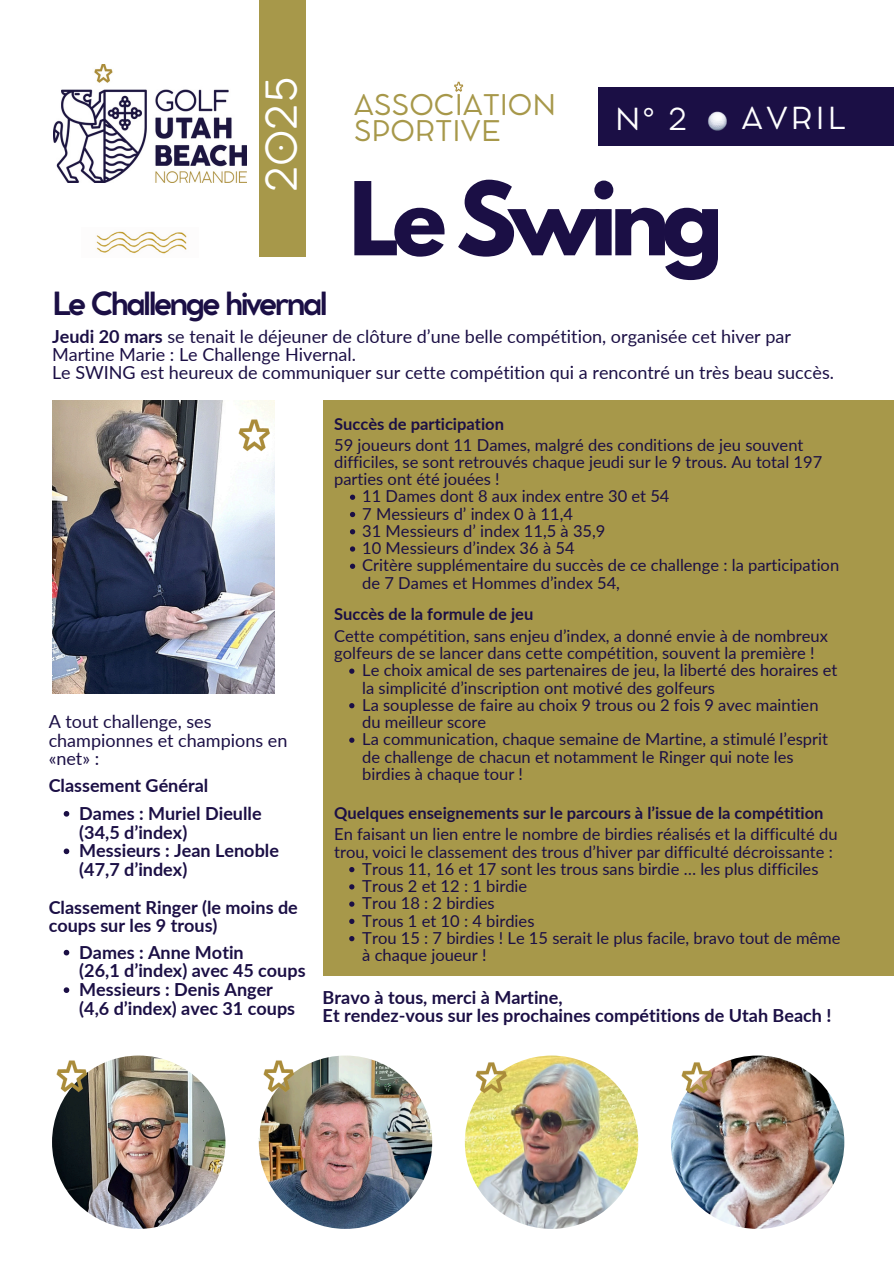
<style>
.page{position:relative;width:894px;height:1264px;background:#fff}
.page>*{position:absolute;margin:0;border:0;box-sizing:border-box;transform-origin:0 0}
.t1{font:700 90px "League Spartan";letter-spacing:-.085em;color:#1b0f45}
.t2{font:42px "Cocomat Pro";color:#fff}
.t3{font:700 31.5px "Cocomat Pro";letter-spacing:-.085em;color:#1b0f45}
.t4{font:30px "Cocomat Pro";letter-spacing:.1em;color:#fff}
.t5{font:28.2px/25.7px "Cocomat Pro";color:#a7984a}
.t6{font:700 18px/18.8px "Lato";color:#1b0f45}
.t7{font:18px/18.8px "Lato";color:#1b0f45}
.t8{font:700 18px "Cocomat Pro";color:#110a33}
.t9{font:16.5px/17.2px "Lato";color:#1b0f45}
.t10{font:700 16.5px "Lato";color:#1b0f45}
.s1{font-weight:700}
</style>
<div class="page">
<img style="left:53px;top:65px;width:194px;height:117px">
<div style="left:259px;top:0;width:47px;height:257px;background:#a7984a"></div>
<img style="left:96px;top:231px;width:91px;height:23px">
<svg style="left:454px;top:81px;width:10px;height:11px"></svg>
<div style="left:598px;top:87px;width:295px;height:59px;background:#1b0f45"></div>
<img style="left:52px;top:401px;width:223px;height:292px">
<div style="left:322px;top:400px;width:571px;height:575px;background:#a7984a"></div>
<img style="left:52px;top:1055px;width:173px;height:173px;border-radius:50%">
<img style="left:464px;top:1055px;width:174px;height:173px;border-radius:50%">
<img style="left:259px;top:1055px;width:173px;height:173px;border-radius:50%">
<img style="left:670px;top:1055px;width:174px;height:173px;border-radius:50%">
<img style="left:708px;top:111px;width:19px;height:20px">
<img style="left:236px;top:414px;width:39px;height:43px">
<svg style="left:350px;top:494px;width:5px;height:6px"></svg>
<svg style="left:350px;top:512px;width:5px;height:5px"></svg>
<svg style="left:350px;top:529px;width:5px;height:5px"></svg>
<svg style="left:350px;top:546px;width:5px;height:5px"></svg>
<svg style="left:350px;top:563px;width:5px;height:6px"></svg>
<svg style="left:349px;top:668px;width:5px;height:5px"></svg>
<svg style="left:349px;top:703px;width:5px;height:5px"></svg>
<svg style="left:349px;top:737px;width:5px;height:5px"></svg>
<svg style="left:349px;top:867px;width:5px;height:5px"></svg>
<svg style="left:349px;top:884px;width:5px;height:5px"></svg>
<svg style="left:349px;top:901px;width:5px;height:5px"></svg>
<svg style="left:349px;top:918px;width:5px;height:6px"></svg>
<svg style="left:349px;top:936px;width:5px;height:5px"></svg>
<svg style="left:64px;top:811px;width:5px;height:5px"></svg>
<svg style="left:64px;top:848px;width:5px;height:6px"></svg>
<svg style="left:64px;top:949px;width:5px;height:6px"></svg>
<svg style="left:64px;top:987px;width:5px;height:5px"></svg>
<img style="left:56px;top:1060px;width:37px;height:38px">
<img style="left:263px;top:1060px;width:37px;height:38px">
<img style="left:475px;top:1062px;width:37px;height:37px">
<img style="left:681px;top:1062px;width:36px;height:37px">
<h3 class="t2" style="left:265px;top:192px;width:117px;rotate:-90deg">2025</h3>
<h2 class="t5" style="left:353px;top:94px;width:204px">ASSOCIATION<br>SPORTIVE</h2>
<h1 class="t4" style="left:615px;top:108px;width:74px">N° 2</h1>
<p class="t1" style="left:349px;top:174px;width:376px">Le Swing</p>
<p class="t4" style="left:741px;top:106px;width:105px">AVRIL</p>
<h4 class="t3" style="left:52px;top:292px;width:277px">Le Challenge hivernal</h4>
<p class="t7" style="left:52px;top:327px;width:740px;line-height:18px"><span class="s1">Jeudi 20 mars</span> se tenait le déjeuner de clôture d’une belle compétition, organisée cet hiver par<br>Martine Marie : Le Challenge Hivernal.</p>
<p class="t7" style="left:52px;top:363px;width:783px">Le SWING est heureux de communiquer sur cette compétition qui a rencontré un très beau succès.</p>
<p class="t10" style="left:334px;top:414px;width:171px">Succès de participation</p>
<p class="t9" style="left:334px;top:435px;width:489px">59 joueurs dont 11 Dames, malgré des conditions de jeu souvent difficiles, se sont retrouvés chaque jeudi sur le 9 trous. Au total 197 parties ont été jouées !</p>
<p class="t9" style="left:362px;top:487px;width:309px">11 Dames dont 8 aux index entre 30 et 54</p>
<h6 class="t9" style="left:362px;top:504px;width:212px">7 Messieurs d’ index 0 à 11,4</h6>
<p class="t9" style="left:362px;top:522px;width:245px">31 Messieurs d’ index 11,5 à 35,9</p>
<p class="t9" style="left:362px;top:539px;width:214px">10 Messieurs d’index 36 à 54</p>
<h6 class="t9" style="left:362px;top:556px;width:478px">Critère supplémentaire du succès de ce challenge : la participation de 7 Dames et Hommes d’index 54,</h6>
<p class="t10" style="left:334px;top:604px;width:201px">Succès de la formule de jeu</p>
<h6 class="t9" style="left:334px;top:627px;width:495px">Cette compétition, sans enjeu d’index, a donné envie à de nombreux golfeurs de se lancer dans cette compétition, souvent la première !</h6>
<p class="t9" style="left:362px;top:661px;width:476px">Le choix amical de ses partenaires de jeu, la liberté des horaires et la simplicité d’inscription ont motivé des golfeurs</p>
<p class="t9" style="left:362px;top:696px;width:457px">La souplesse de faire au choix 9 trous ou 2 fois 9 avec maintien du meilleur score</p>
<h6 class="t9" style="left:362px;top:730px;width:467px">La communication, chaque semaine de Martine, a stimulé l’esprit de challenge de chacun et notamment le Ringer qui note les birdies à chaque tour !</h6>
<p class="t10" style="left:334px;top:802px;width:491px">Quelques enseignements sur le parcours à l’issue de la compétition</p>
<p class="t9" style="left:334px;top:825px;width:504px">En faisant un lien entre le nombre de birdies réalisés et la difficulté du trou, voici le classement des trous d’hiver par difficulté décroissante :</p>
<p class="t9" style="left:362px;top:859px;width:457px">Trous 11, 16 et 17 sont les trous sans birdie … les plus difficiles</p>
<p class="t9" style="left:362px;top:877px;width:166px">Trous 2 et 12 : 1 birdie</p>
<p class="t9" style="left:362px;top:894px;width:134px">Trou 18 : 2 birdies</p>
<p class="t9" style="left:362px;top:911px;width:174px">Trous 1 et 10 : 4 birdies</p>
<h6 class="t9" style="left:362px;top:928px;width:479px">Trou 15 : 7 birdies ! Le 15 serait le plus facile, bravo tout de même à chaque joueur !</h6>
<p class="t7" style="left:49px;top:711px;width:240px">A tout challenge, ses championnes et champions en «net» :</p>
<p class="t6" style="left:49px;top:775px;width:161px">Classement Général</p>
<p class="t6" style="left:79px;top:803px;width:184px">Dames : Muriel Dieulle (34,5 d’index)</p>
<p class="t6" style="left:79px;top:841px;width:201px">Messieurs : Jean Lenoble (47,7 d’index)</p>
<h6 class="t6" style="left:49px;top:897px;width:250px">Classement Ringer (le moins de coups sur les 9 trous)</h6>
<p class="t6" style="left:79px;top:942px;width:166px">Dames : Anne Motin</p>
<p class="t6" style="left:79px;top:961px;width:228px">(26,1 d’index) avec 45 coups</p>
<p class="t6" style="left:79px;top:979px;width:217px">Messieurs : Denis Anger (4,6 d’index) avec 31 coups</p>
<p class="t6" style="left:322px;top:988px;width:510px;line-height:18px">Bravo à tous, merci à Martine,<br>Et rendez-vous sur les prochaines compétitions de Utah Beach !</p>
<p class="t8" style="left:430px;top:821px;width:182px">Jean-Baptiste Hardy</p>
<p class="t8" style="left:369px;top:948px;width:180px">Jean-Marie Lebourg</p>
</div>
